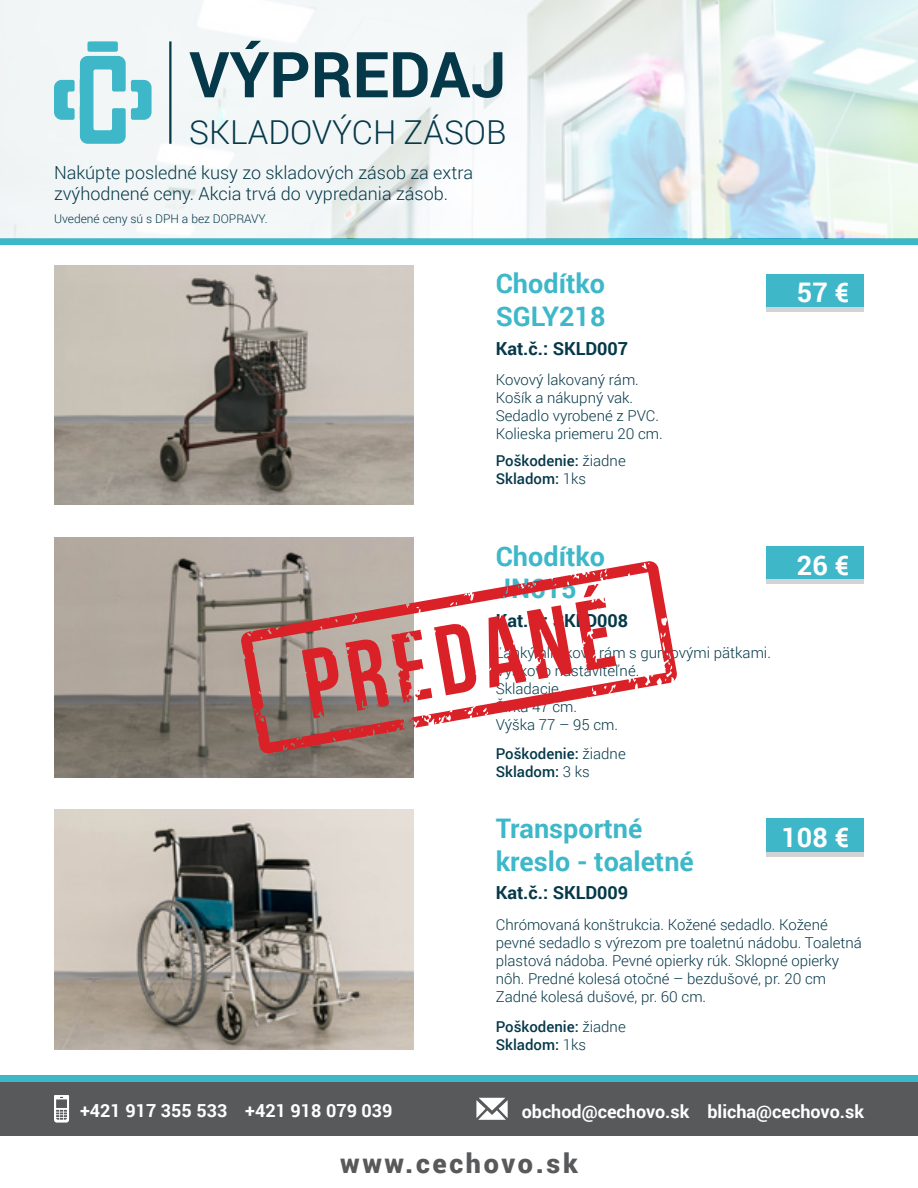
<style>
.page{position:relative;width:918px;height:1188px;background:#fff}
.page>*{position:absolute;margin:0;border:0;box-sizing:border-box;transform-origin:0 0}
.t1{font:700 63.3px "Roboto";color:#053849}
.t2{font:300 33px "Roboto";color:#053849}
.t3{font:700 27px/32.4px "Roboto";color:#3eb8c9}
.t4{font:900 27px "Roboto";letter-spacing:.1em;color:#58595b}
.t5{font:700 27px "Roboto";color:#fff}
.t6{font:300 18px/21.6px "Roboto";color:#053849}
.t7{font:700 18px "Roboto";color:#fff}
.t8{font:700 18px "Roboto";color:#053849}
.t9{font:300 15px/18px "Roboto";color:#053849}
.t10{font:500 15px/18px "Roboto";color:#053849}
.t11{font:300 12px "Roboto";color:#053849}
.s1{font-weight:300}
</style>
<div class="page">
<div style="left:0;top:1082px;width:918px;height:54px;background:#58595b"></div>
<div style="left:0;top:1076px;width:918px;height:6px;background:#3eb8c9"></div>
<div style="left:0;top:239px;width:918px;height:6px;background:#3eb8c9"></div>
<svg style="left:54px;top:1095px;width:15px;height:28px"></svg>
<svg style="left:476px;top:1098px;width:32px;height:22px"></svg>
<img style="left:0;top:0;width:918px;height:239px">
<svg style="left:54px;top:41px;width:98px;height:103px"></svg>
<hr style="left:169px;top:41px;width:3px;height:103px;background:#053849">
<img style="left:54px;top:265px;width:360px;height:240px">
<img style="left:54px;top:810px;width:360px;height:240px">
<img style="left:54px;top:538px;width:360px;height:239px">
<div style="left:767px;top:274px;width:97px;height:33px;background:#3eb8c9"></div>
<div style="left:767px;top:819px;width:97px;height:33px;background:#3eb8c9"></div>
<div style="left:767px;top:547px;width:97px;height:33px;background:#3eb8c9"></div>
<div style="left:767px;top:307px;width:97px;height:5px;background:#d1d3d4"></div>
<hr style="left:767px;top:852px;width:97px;height:4px;background:#d1d3d4">
<hr style="left:767px;top:580px;width:97px;height:4px;background:#d1d3d4">
<svg style="left:240px;top:561px;width:437px;height:193px"></svg>
<svg style="left:302px;top:584px;width:314px;height:134px"></svg>
<h1 class="t1" style="left:189px;top:30px;width:319px">VÝPREDAJ</h1>
<h2 class="t2" style="left:189px;top:109px;width:319px">SKLADOVÝCH ZÁSOB</h2>
<p class="t6" style="left:54px;top:161px;width:421px">Nakúpte posledné kusy zo skladových zásob za extra zvýhodnené ceny. Akcia trvá do vypredania zásob.</p>
<p class="t11" style="left:54px;top:210px;width:215px">Uvedené ceny sú s DPH a bez DOPRAVY.</p>
<h3 class="t3" style="left:496px;top:267px;width:111px">Chodítko<br>SGLY218</h3>
<p class="t8" style="left:496px;top:335px;width:134px">Kat.č.: SKLD007</p>
<p class="t9" style="left:496px;top:371px;width:169px">Kovový lakovaný rám.<br>Košík a nákupný vak.<br>Sedadlo vyrobené z PVC.<br>Kolieska priemeru 20 cm.</p>
<p class="t10" style="left:496px;top:451px;width:131px">Poškodenie: <span class="s1">žiadne<br></span>Skladom: <span class="s1">1ks</span></p>
<h3 class="t5" style="left:797px;top:274px;width:54px">57 €</h3>
<h3 class="t3" style="left:496px;top:539px;width:111px">Chodítko<br>JN615</h3>
<p class="t8" style="left:496px;top:608px;width:134px">Kat.č.: SKLD008</p>
<p class="t9" style="left:496px;top:643px;width:277px">Ľahký hliníkový rám s gumovými pätkami.<br>Výškovo nastaviteľné.<br>Skladacie.<br>Šírka 47 cm.<br>Výška 77 – 95 cm.</p>
<p class="t10" style="left:496px;top:744px;width:131px">Poškodenie: <span class="s1">žiadne<br></span>Skladom: <span class="s1">3 ks</span></p>
<h3 class="t5" style="left:797px;top:546px;width:54px">26 €</h3>
<h3 class="t3" style="left:496px;top:811px;width:200px">Transportné kreslo - toaletné</h3>
<p class="t8" style="left:496px;top:880px;width:134px">Kat.č.: SKLD009</p>
<h3 class="t5" style="left:781px;top:818px;width:69px">108 €</h3>
<p class="t9" style="left:496px;top:915px;width:368px">Chrómovaná konštrukcia. Kožené sedadlo. Kožené pevné sedadlo s výrezom pre toaletnú nádobu. Toaletná plastová nádoba. Pevné opierky rúk. Sklopné opierky nôh. Predné kolesá otočné – bezdušové, pr. 20 cm Zadné kolesá dušové, pr. 60 cm.</p>
<p class="t10" style="left:496px;top:1017px;width:131px">Poškodenie: <span class="s1">žiadne<br></span>Skladom: <span class="s1">1ks</span></p>
<p class="t7" style="left:80px;top:1098px;width:314px">+421 917 355 533 +421 918 079 039</p>
<p class="t7" style="left:522px;top:1099px;width:344px">obchod@cechovo.sk blicha@cechovo.sk</p>
<h3 class="t4" style="left:340px;top:1144px;width:239px">www.cechovo.sk</h3>
</div>
